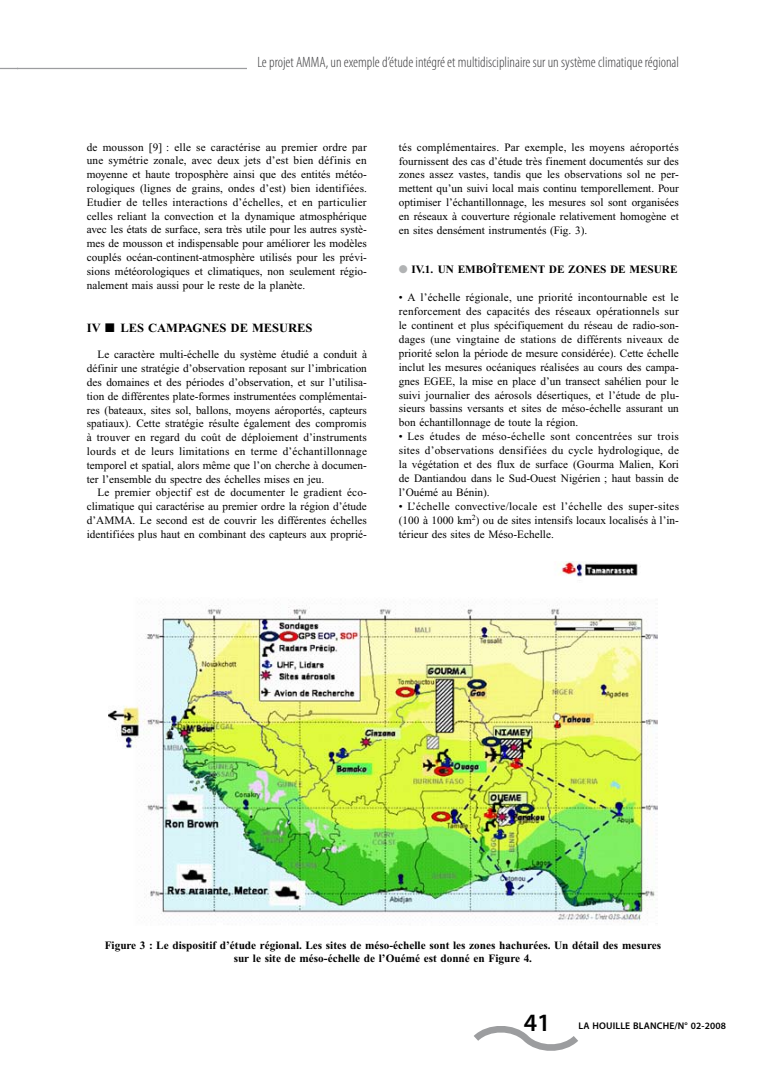
<style>
.page{position:relative;width:780px;height:1088px;background:#fff}
.page>*{position:absolute;margin:0;border:0;box-sizing:border-box;transform-origin:0 0}
.t1{font:600 25px "Myriad Pro";color:#000}
.t2{font:300 condensed 15px "Myriad Pro";color:#3e3e40}
.t3{font:700 12.5px "Times New Roman";color:#000}
.t4{font:11.25px/13.8px "Times New Roman";color:#000;text-align:justify}
.t5{font:700 11.25px/13.8px "Times New Roman";color:#000;text-align:center}
.t6{font:600 9.75px "Myriad Pro";letter-spacing:.015em;color:#000}
.s1{color:#b1b3b4}
</style>
<div class="page">
<svg style="left:474px;top:1026px;width:104px;height:25px"></svg>
<hr style="left:18px;top:68px;width:229px;height:1px;background:#9c9d9f">
<svg style="left:0;top:68px;width:18px;height:1px"></svg>
<img style="left:108px;top:562px;width:549px;height:361px">
<h2 class="t2" style="left:257px;top:53px;width:423px">Le projet AMMA, un exemple d’étude intégré et multidisciplinaire sur un système climatique régional</h2>
<p class="t4" style="left:87px;top:140px;width:282px">de mousson [9] : elle se caractérise au premier ordre par une symétrie zonale, avec deux jets d’est bien définis en moyenne et haute troposphère ainsi que des entités météo&shy;rologiques (lignes de grains, ondes d’est) bien identifiées.<br>Etudier de telles interactions d’échelles, et en particulier celles reliant la convection et la dynamique atmosphérique avec les états de surface, sera très utile pour les autres systè&shy;mes de mousson et indispensable pour améliorer les modèles couplés océan-continent-atmosphère utilisés pour les prévi&shy;sions météorologiques et climatiques, non seulement régio&shy;nalement mais aussi pour le reste de la planète.</p>
<p class="t3" style="left:87px;top:321px;width:202px">IV ■ LES CAMPAGNE S DE MESURE</p>
<p class="t3" style="left:305px;top:321px;width:8px">S</p>
<p class="t4" style="left:87px;top:348px;width:282px;text-indent:11px">Le caractère multi-échelle du système étudié a conduit à définir une stratégie d’observation reposant sur l’imbrication des domaines et des périodes d’observation, et sur l’utilisa&shy;tion de différentes plate-formes instrumentées complémentai&shy;res (bateaux, sites sol, ballons, moyens aéroportés, capteurs spatiaux). Cette stratégie résulte également des compromis à trouver en regard du coût de déploiement d’instruments lourds et de leurs limitations en terme d’échantillonnage temporel et spatial, alors même que l’on cherche à documen&shy;ter l’ensemble du spectre des échelles mises en jeu.</p>
<p class="t4" style="left:87px;top:486px;width:281px;text-indent:11px">Le premier objectif est de documenter le gradient éco&shy;climatique qui caractérise au premier ordre la région d’étude d’AMMA. Le second est de couvrir les différentes échelles identifiées plus haut en combinant des capteurs aux proprié-</p>
<p class="t4" style="left:399px;top:140px;width:281px">tés complémentaires. Par exemple, les moyens aéroportés fournissent des cas d’étude très finement documentés sur des zones assez vastes, tandis que les observations sol ne per&shy;mettent qu’un suivi local mais continu temporellement. Pour optimiser l’échantillonnage, les mesures sol sont organisées en réseaux à couverture régionale relativement homogène et en sites densément instrumentés (Fig. 3).</p>
<p class="t5" style="left:399px;top:262px;width:77px"><span class="s1">●</span> IV.1. Un embo</p>
<p class="t5" style="left:492px;top:262px;width:187px">îtement de zones de mesure</p>
<p class="t4" style="left:399px;top:290px;width:282px">• A l’échelle régionale, une priorité incontournable est le renforcement des capacités des réseaux opérationnels sur le continent et plus spécifiquement du réseau de radio-son&shy;dages (une vingtaine de stations de différents niveaux de priorité selon la période de mesure considérée). Cette échelle inclut les mesures océaniques réalisées au cours des campa&shy;gnes EGEE, la mise en place d’un transect sahélien pour le suivi journalier des aérosols désertiques, et l’étude de plu&shy;sieurs bassins versants et sites de méso-échelle assurant un bon échantillonnage de toute la région.</p>
<p class="t4" style="left:399px;top:430px;width:282px">• Les études de méso-échelle sont concentrées sur trois sites d’observations densifiées du cycle hydrologique, de la végétation et des flux de surface (Gourma Malien, Kori de Dantiandou dans le Sud-Ouest Nigérien ; haut bassin de l’Ouémé au Bénin).</p>
<p class="t4" style="left:399px;top:499px;width:282px">• L’échelle convective/locale est l’échelle des super-sites (100 à 1000 km<sup>2</sup>) ou de sites intensifs locaux localisés à l’in&shy;térieur des sites de Méso-Echelle.</p>
<p class="t5" style="left:105px;top:938px;width:557px">Figure 3 : Le dispositif d’étude régional. Les sites de méso-échelle sont les zones hachurées. Un détail des mesures sur le site de méso-échelle de l’Ouémé est donné en Figure 4.</p>
<h1 class="t1" style="left:523px;top:1007px;width:28px">41</h1>
<p class="t6" style="left:578px;top:1019px;width:149px">LA HOUILLE BLANCHE/N° 02-2008</p>
</div>
